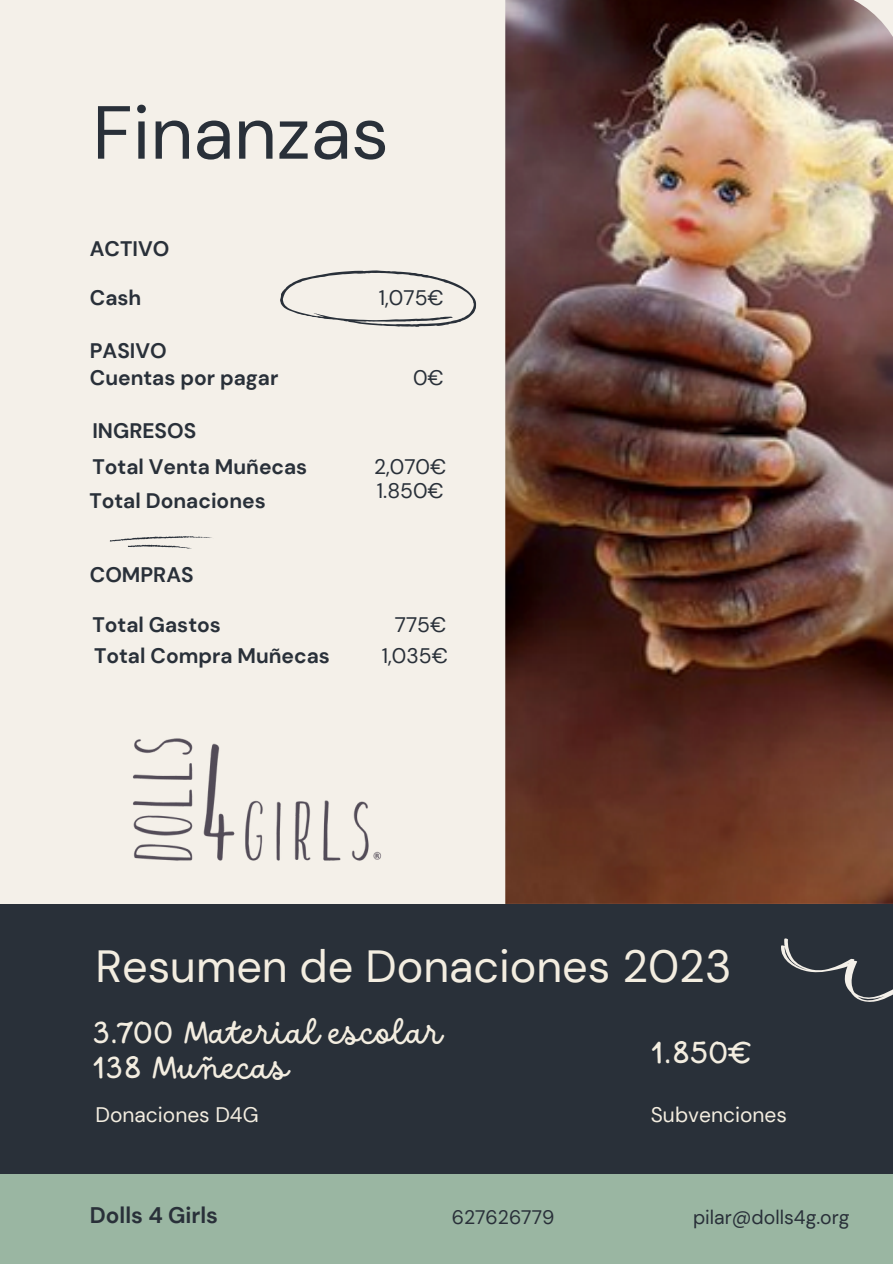
<style>
.page{position:relative;width:893px;height:1264px;background:#fff}
.page>*{position:absolute;margin:0;border:0;box-sizing:border-box;transform-origin:0 0}
.t1{font:75px "DM Sans";color:#293039}
.t2{font:45px "DM Sans";color:#f3ede0}
.t3{font:34.5px "DO Script Regular";color:#f3ede0}
.t4{font:700 22.5px "DM Sans";color:#293039}
.t5{font:700 21px "DM Sans";color:#293039}
.t6{font:21px "DM Sans";color:#293039}
.t7{font:21px "DM Sans";color:#f3ede0}
.t8{font:19.5px "DM Sans";color:#293039}
</style>
<div class="page">
<div style="left:0;top:0;width:892px;height:1263px;background:#f4f0e9"></div>
<img style="left:505px;top:0;width:387px;height:904px">
<div style="left:0;top:904px;width:892px;height:359px;background:#293039"></div>
<div style="left:0;top:1174px;width:892px;height:89px;background:#9ab6a2"></div>
<svg style="left:280px;top:270px;width:197px;height:57px"></svg>
<svg style="left:781px;top:938px;width:111px;height:64px"></svg>
<svg style="left:109px;top:536px;width:103px;height:13px"></svg>
<img style="left:133px;top:738px;width:249px;height:123px">
<p class="t1" style="left:92px;top:84px;width:298px">Finanzas</p>
<h4 class="t5" style="left:90px;top:235px;width:81px">ACTIVO</h4>
<h5 class="t5" style="left:90px;top:284px;width:53px">Cash</h5>
<h6 class="t6" style="left:379px;top:284px;width:66px">1,075€</h6>
<h4 class="t5" style="left:90px;top:337px;width:78px">PASIVO</h4>
<h5 class="t5" style="left:90px;top:364px;width:190px">Cuentas por pagar</h5>
<h6 class="t6" style="left:413px;top:364px;width:32px">0€</h6>
<h6 class="t5" style="left:92px;top:417px;width:105px">INGRESOS</h6>
<h3 class="t5" style="left:92px;top:453px;width:216px">Total Venta Muñecas</h3>
<h3 class="t6" style="left:374px;top:453px;width:74px">2,070€</h3>
<h1 class="t5" style="left:89px;top:487px;width:178px">Total Donaciones</h1>
<h3 class="t5" style="left:90px;top:561px;width:105px">COMPRAS</h3>
<h5 class="t6" style="left:377px;top:477px;width:68px">1.850€</h5>
<p class="t5" style="left:92px;top:611px;width:130px">Total Gastos</p>
<h2 class="t6" style="left:395px;top:611px;width:53px">775€</h2>
<h6 class="t5" style="left:94px;top:642px;width:237px">Total Compra Muñecas</h6>
<h6 class="t6" style="left:382px;top:642px;width:68px">1,035€</h6>
<h6 class="t2" style="left:95px;top:937px;width:637px">Resumen de Donaciones 2023</h6>
<h4 class="t3" style="left:92px;top:1012px;width:352px">3.700 Material escolar</h4>
<p class="t3" style="left:92px;top:1047px;width:198px">138 Muñecas</p>
<h5 class="t3" style="left:650px;top:1032px;width:103px">1.850€</h5>
<h5 class="t7" style="left:95px;top:1101px;width:164px">Donaciones D4G</h5>
<p class="t7" style="left:650px;top:1101px;width:138px">Subvenciones</p>
<h6 class="t4" style="left:90px;top:1200px;width:130px">Dolls 4 Girls</h6>
<h6 class="t8" style="left:451px;top:1204px;width:104px">627626779</h6>
<h5 class="t8" style="left:693px;top:1204px;width:158px">pilar@dolls4g.org</h5>
</div>
